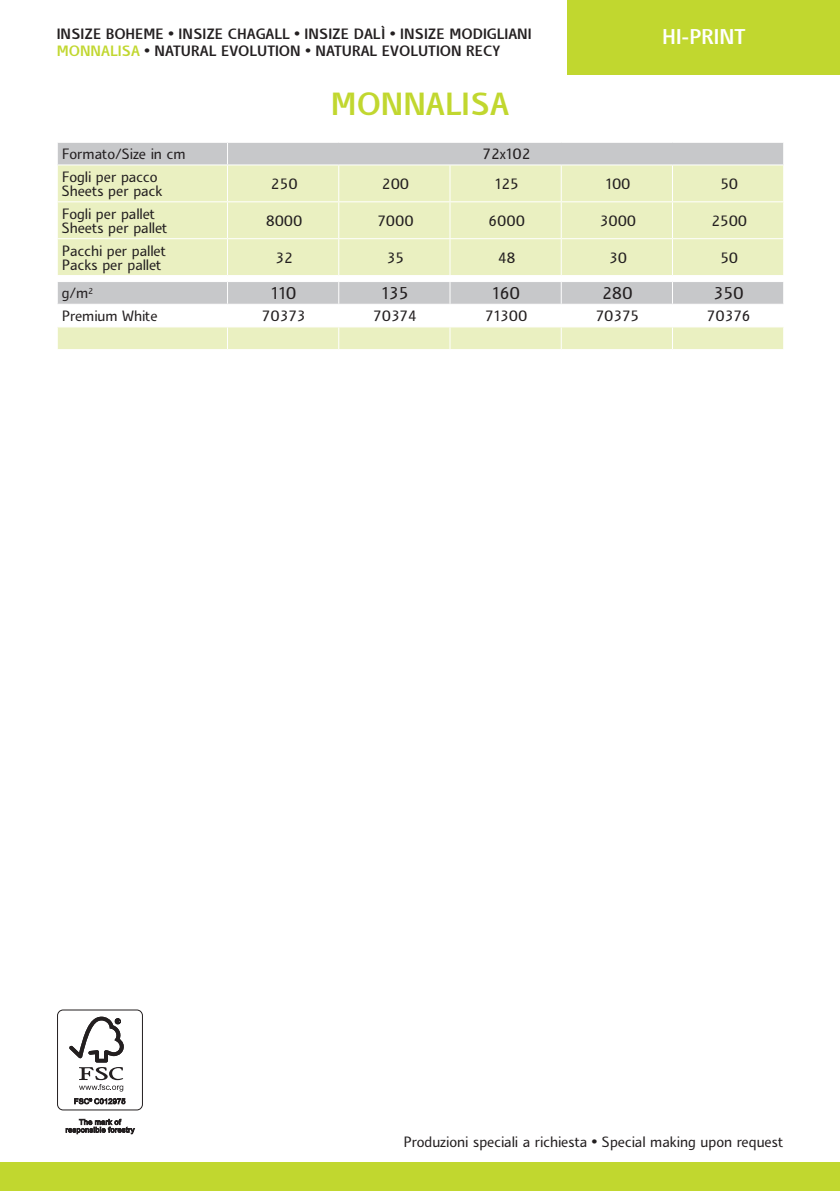
<style>
.page{position:relative;width:840px;height:1191px;background:#fff}
.page>*{position:absolute;margin:0;border:0;box-sizing:border-box;transform-origin:0 0}
.t1{font:700 30px "Cordenons";color:#c1d72f}
.t2{font:700 20px "Cordenons";color:#fff}
.t3{font:16px "Cordenons";color:#231f20}
.t4{font:14px/14px "Cordenons";color:#231f20}
.t5{font:700 14px/16.8px "Cordenons";color:#231f20}
.s1{font-weight:400}
.s2{color:#c1d72f}
</style>
<div class="page">
<div style="left:58px;top:165px;width:724px;height:110px;background:#eaf0c1"></div>
<div style="left:57px;top:142px;width:726px;height:22px;background:#c7c8ca"></div>
<hr style="left:227px;top:165px;width:1px;height:36px;background:#fff">
<hr style="left:338px;top:165px;width:1px;height:36px;background:#fff">
<hr style="left:449px;top:165px;width:1px;height:36px;background:#fff">
<hr style="left:560px;top:165px;width:1px;height:36px;background:#fff">
<hr style="left:671px;top:165px;width:1px;height:36px;background:#fff">
<hr style="left:57px;top:201px;width:170px;height:1px;background:#fff">
<hr style="left:227px;top:201px;width:111px;height:1px;background:#fff">
<hr style="left:227px;top:202px;width:1px;height:36px;background:#fff">
<hr style="left:338px;top:201px;width:112px;height:1px;background:#fff">
<hr style="left:338px;top:202px;width:1px;height:36px;background:#fff">
<hr style="left:450px;top:201px;width:111px;height:1px;background:#fff">
<hr style="left:449px;top:202px;width:1px;height:36px;background:#fff">
<hr style="left:561px;top:201px;width:111px;height:1px;background:#fff">
<hr style="left:560px;top:202px;width:1px;height:36px;background:#fff">
<hr style="left:672px;top:201px;width:111px;height:1px;background:#fff">
<hr style="left:671px;top:202px;width:1px;height:36px;background:#fff">
<hr style="left:57px;top:238px;width:170px;height:1px;background:#fff">
<hr style="left:227px;top:238px;width:111px;height:1px;background:#fff">
<hr style="left:227px;top:239px;width:1px;height:36px;background:#fff">
<hr style="left:338px;top:238px;width:112px;height:1px;background:#fff">
<hr style="left:338px;top:239px;width:1px;height:36px;background:#fff">
<hr style="left:450px;top:238px;width:111px;height:1px;background:#fff">
<hr style="left:449px;top:239px;width:1px;height:36px;background:#fff">
<hr style="left:561px;top:238px;width:111px;height:1px;background:#fff">
<hr style="left:560px;top:239px;width:1px;height:36px;background:#fff">
<hr style="left:672px;top:238px;width:111px;height:1px;background:#fff">
<hr style="left:671px;top:239px;width:1px;height:36px;background:#fff">
<svg style="left:57px;top:282px;width:726px;height:67px"></svg>
<div style="left:0;top:1162px;width:839px;height:29px;background:#c1d72f"></div>
<div style="left:57px;top:1009px;width:86px;height:101px;border:1px solid #231f20;border-radius:6px"></div>
<svg style="left:69px;top:1016px;width:55px;height:75px"></svg>
<svg style="left:74px;top:1098px;width:51px;height:6px"></svg>
<svg style="left:66px;top:1119px;width:69px;height:15px"></svg>
<div style="left:567px;top:0;width:272px;height:74px;background:#c1d72f"></div>
<p class="t5" style="left:57px;top:26px;width:476px">INSIZE BOHEME <span class="s1">•</span> INSIZE CHAGALL <span class="s1">•</span> INSIZE DALÌ <span class="s1">•</span> INSIZE MODIGLIANI<br><span class="s2">MONNALISA</span> <span class="s1">•</span> NATURAL EVOLUTION <span class="s1">•</span> NATURAL EVOLUTION RECY</p>
<h1 class="t1" style="left:331px;top:85px;width:179px">MONNALISA</h1>
<h2 class="t2" style="left:661px;top:24px;width:85px">HI-PRINT</h2>
<p class="t4" style="left:62px;top:147px;width:125px">Formato/Size in cm</p>
<p class="t4" style="left:482px;top:147px;width:50px">72x102</p>
<p class="t4" style="left:62px;top:170px;width:102px">Fogli per pacco<br>Sheets per pack</p>
<p class="t4" style="left:271px;top:177px;width:28px">250</p>
<p class="t4" style="left:381px;top:177px;width:29px">200</p>
<p class="t4" style="left:494px;top:177px;width:25px">125</p>
<p class="t4" style="left:605px;top:177px;width:27px">100</p>
<p class="t4" style="left:720px;top:177px;width:19px">50</p>
<p class="t4" style="left:62px;top:207px;width:107px">Fogli per pallet<br>Sheets per pallet</p>
<p class="t4" style="left:266px;top:214px;width:38px">8000</p>
<p class="t4" style="left:377px;top:214px;width:38px">7000</p>
<p class="t4" style="left:488px;top:214px;width:38px">6000</p>
<p class="t4" style="left:599px;top:214px;width:38px">3000</p>
<p class="t4" style="left:711px;top:214px;width:37px">2500</p>
<p class="t4" style="left:62px;top:244px;width:106px">Pacchi per pallet<br>Packs per pallet</p>
<p class="t4" style="left:275px;top:251px;width:19px">32</p>
<p class="t4" style="left:387px;top:251px;width:19px">35</p>
<p class="t4" style="left:498px;top:251px;width:19px">48</p>
<p class="t4" style="left:608px;top:251px;width:19px">30</p>
<p class="t4" style="left:720px;top:251px;width:19px">50</p>
<p class="t4" style="left:62px;top:286px;width:33px">g/m<sup>2</sup></p>
<p class="t3" style="left:271px;top:284px;width:27px">110</p>
<p class="t3" style="left:381px;top:284px;width:29px">135</p>
<p class="t3" style="left:492px;top:284px;width:29px">160</p>
<p class="t3" style="left:602px;top:284px;width:32px">280</p>
<p class="t3" style="left:713px;top:284px;width:32px">350</p>
<p class="t4" style="left:62px;top:309px;width:97px">Premium White</p>
<p class="t4" style="left:262px;top:309px;width:45px">70373</p>
<p class="t4" style="left:373px;top:309px;width:45px">70374</p>
<p class="t4" style="left:485px;top:309px;width:44px">71300</p>
<p class="t4" style="left:595px;top:309px;width:45px">70375</p>
<p class="t4" style="left:706px;top:309px;width:45px">70376</p>
<p class="t4" style="left:403px;top:1134px;width:381px">Produzioni speciali a richiesta • Special making upon request</p>
</div>
